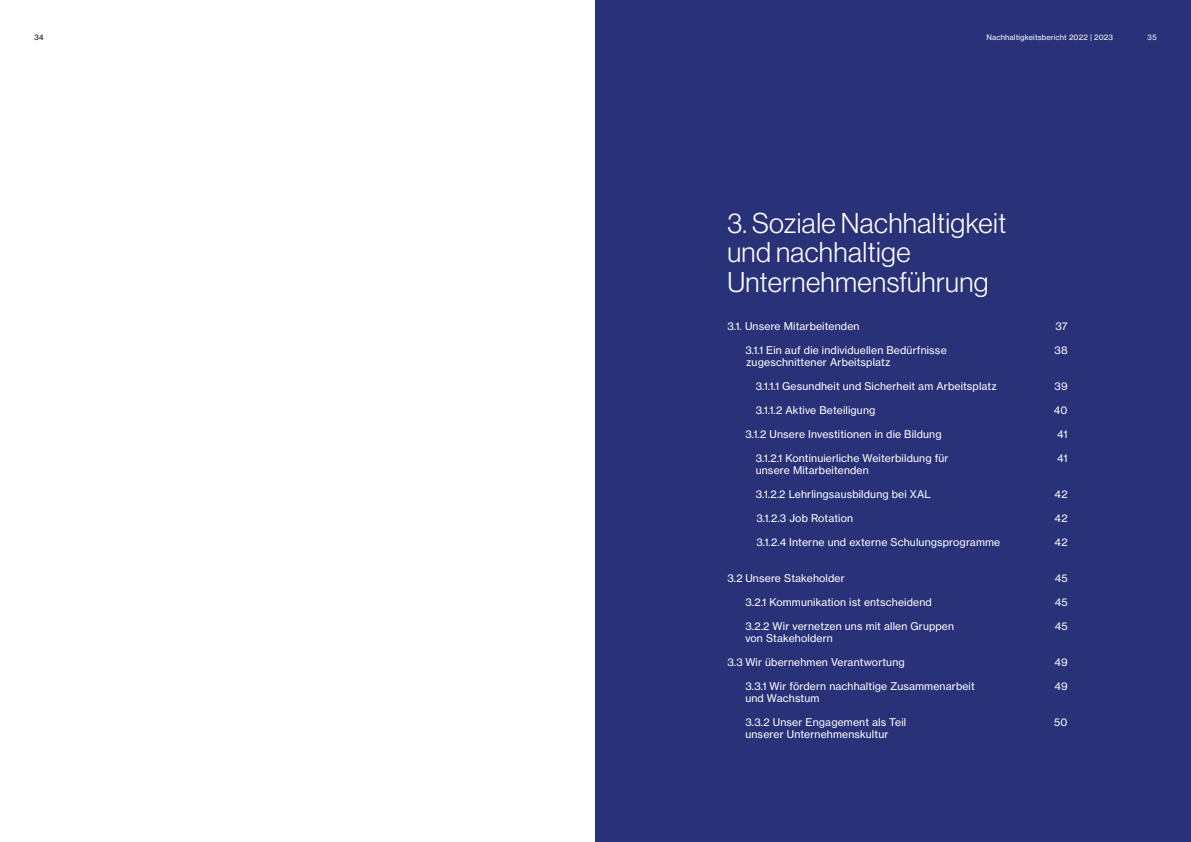
<style>
.page{position:relative;width:1191px;height:842px;background:#fff}
.page>*{position:absolute;margin:0;border:0;box-sizing:border-box;transform-origin:0 0}
.t1{font:28px/29.5px "N Haas Grotesk DS Pro 45 Lt";letter-spacing:.015em;color:#fff}
.t2{font:10.5px "N Haas Grotesk TX Pro 55 Rg";letter-spacing:.015em;color:#fff}
.t3{font:7.5px "N Haas Grotesk TX Pro 55 Rg";letter-spacing:.015em;color:#fff}
.t4{font:7.5px "N Haas Grotesk TX Pro 55 Rg";color:#000}
</style>
<div class="page">
<div style="left:595px;top:0;width:596px;height:842px;background:#293279"></div>
<p class="t3" style="left:986px;top:32px;width:128px">Nachhaltigkeitsbericht 2022 | 2023</p>
<p class="t4" style="left:34px;top:32px;width:11px">34</p>
<p class="t3" style="left:1147px;top:32px;width:11px">35</p>
<h1 class="t1" style="left:727px;top:208px;width:280px">3. Soziale Nachhaltigkeit und nachhaltige<br>Unternehmensführung</h1>
<p class="t2" style="left:727px;top:319px;width:134px">3.1. Unsere Mitarbeitenden</p>
<p class="t2" style="left:1055px;top:319px;width:14px">37</p>
<p class="t2" style="left:745px;top:343px;width:203px">3.1.1 Ein auf die individuellen Bedürfnisse</p>
<p class="t2" style="left:1054px;top:343px;width:15px">38</p>
<p class="t2" style="left:746px;top:355px;width:146px">zugeschnittener Arbeitsplatz</p>
<p class="t2" style="left:755px;top:379px;width:242px">3.1.1.1 Gesundheit und Sicherheit am Arbeitsplatz</p>
<p class="t2" style="left:1054px;top:379px;width:15px">39</p>
<p class="t2" style="left:755px;top:403px;width:121px">3.1.1.2 Aktive Beteiligung</p>
<p class="t2" style="left:1054px;top:403px;width:15px">40</p>
<p class="t2" style="left:745px;top:427px;width:198px">3.1.2 Unsere Investitionen in die Bildung</p>
<p class="t2" style="left:1057px;top:427px;width:12px">41</p>
<p class="t2" style="left:755px;top:451px;width:194px">3.1.2.1 Kontinuierliche Weiterbildung für</p>
<p class="t2" style="left:1057px;top:451px;width:12px">41</p>
<p class="t2" style="left:755px;top:463px;width:115px">unsere Mitarbeitenden</p>
<p class="t2" style="left:755px;top:487px;width:177px">3.1.2.2 Lehrlingsausbildung bei XAL</p>
<p class="t2" style="left:1054px;top:487px;width:14px">42</p>
<p class="t2" style="left:756px;top:511px;width:98px">3.1.2.3 Job Rotation</p>
<p class="t2" style="left:1054px;top:511px;width:14px">42</p>
<p class="t2" style="left:756px;top:535px;width:245px">3.1.2.4 Interne und externe Schulungsprogramme</p>
<p class="t2" style="left:1054px;top:535px;width:14px">42</p>
<p class="t2" style="left:727px;top:571px;width:119px">3.2 Unsere Stakeholder</p>
<p class="t2" style="left:1054px;top:571px;width:14px">45</p>
<p class="t2" style="left:745px;top:595px;width:188px">3.2.1 Kommunikation ist entscheidend</p>
<p class="t2" style="left:1054px;top:595px;width:14px">45</p>
<p class="t2" style="left:745px;top:619px;width:210px">3.2.2 Wir vernetzen uns mit allen Gruppen</p>
<p class="t2" style="left:1054px;top:619px;width:14px">45</p>
<p class="t2" style="left:745px;top:631px;width:89px">von Stakeholdern</p>
<p class="t2" style="left:727px;top:655px;width:179px">3.3 Wir übernehmen Verantwortung</p>
<p class="t2" style="left:1054px;top:655px;width:15px">49</p>
<p class="t2" style="left:745px;top:679px;width:231px">3.3.1 Wir fördern nachhaltige Zusammenarbeit</p>
<p class="t2" style="left:1054px;top:679px;width:15px">49</p>
<p class="t2" style="left:745px;top:691px;width:76px">und Wachstum</p>
<p class="t2" style="left:745px;top:715px;width:162px">3.3.2 Unser Engagement als Teil</p>
<p class="t2" style="left:1054px;top:715px;width:15px">50</p>
<p class="t2" style="left:745px;top:727px;width:145px">unserer Unternehmenskultur</p>
</div>
